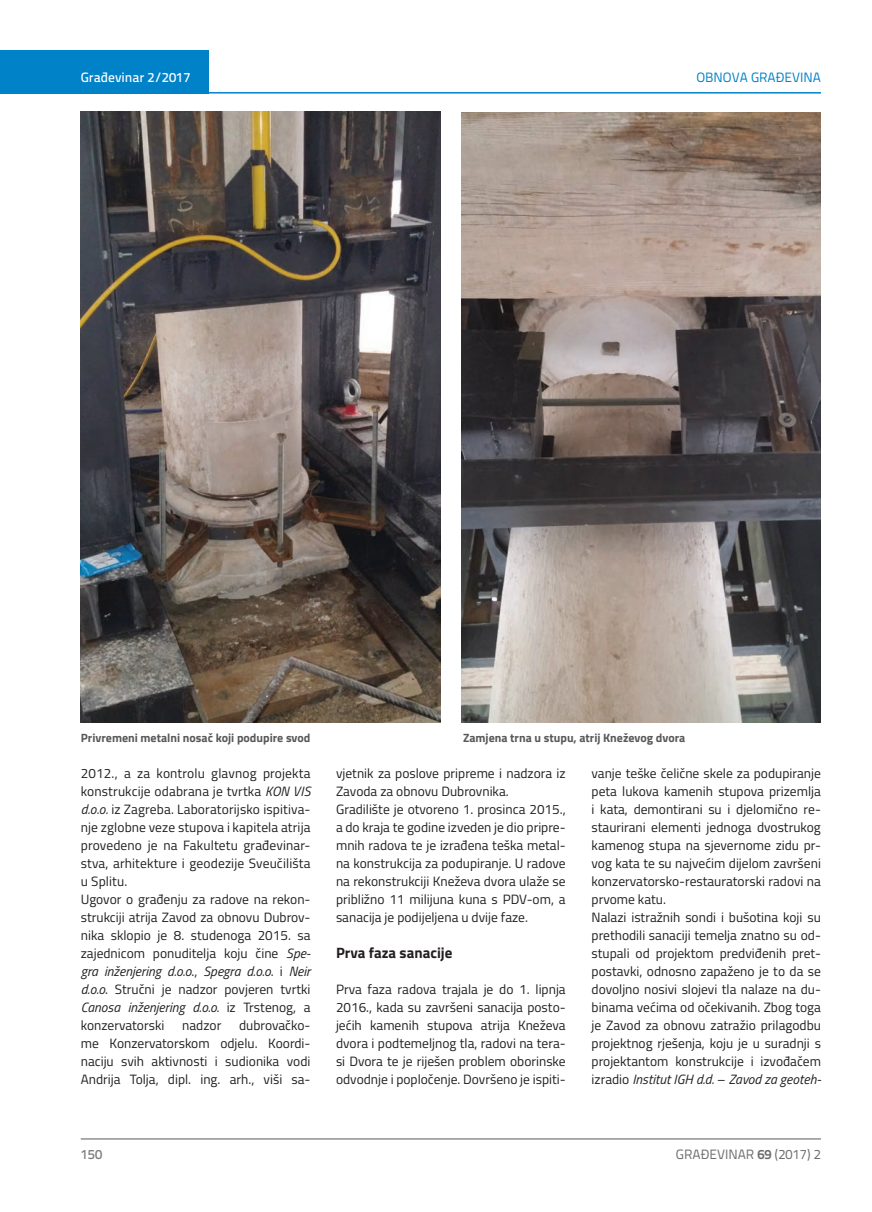
<style>
.page{position:relative;width:872px;height:1212px;background:#fff}
.page>*{position:absolute;margin:0;border:0;box-sizing:border-box;transform-origin:0 0}
.t1{font:700 15px "Titillium";color:#231f20}
.t2{font:13.5px/18px "Titillium";color:#231f20}
.t3{font:13.5px "Titillium Text 22 L";color:#6c6d70}
.t4{font:500 13.5px "Titillium Text 22 L";color:#fff}
.t5{font:13.5px "Titillium Text 22 L";color:#0082c8}
.t6{font:500 13.5px "Titillium Text 22 L";color:#787a7d}
.t7{font:700 12px "Titillium";color:#57585a}
.s1{font-style:italic}
.s2{font-weight:700}
</style>
<div class="page">
<hr style="left:81px;top:1139px;width:740px;height:1px;background:#57585a">
<div style="left:0;top:50px;width:208px;height:44px;background:#0082c8"></div>
<hr style="left:0;top:92px;width:821px;height:2px;background:#0082c8">
<img style="left:81px;top:112px;width:359px;height:611px">
<img style="left:461px;top:112px;width:360px;height:611px">
<p class="t4" style="left:81px;top:67px;width:111px">Građevinar 2/2017</p>
<p class="t5" style="left:696px;top:68px;width:126px">OBNOVA GRAĐEVINA</p>
<p class="t7" style="left:81px;top:729px;width:231px">Privremeni metalni nosač koji podupire svod</p>
<p class="t7" style="left:463px;top:729px;width:224px">Zamjena trna u stupu, atrij Kneževog dvora</p>
<p class="t2" style="left:81px;top:764px;width:231px">2012., a za kontrolu glavnog projekta konstrukcije odabrana je tvrtka <span class="s1">KON VIS d.o.o.</span> iz Zagreba. Laboratorijsko ispitiva&shy;nje zglobne veze stupova i kapitela atrija provedeno je na Fakultetu građevinar&shy;stva, arhitekture i geodezije Sveučilišta u Splitu.<br>Ugovor o građenju za radove na rekon&shy;strukciji atrija Zavod za obnovu Dubrov&shy;nika sklopio je 8. studenoga 2015. sa zajednicom ponuditelja koju čine <span class="s1">Spe&shy;gra inženjering d.o.o</span>., <span class="s1">Spegra d.o.o</span>. i <span class="s1">Neir d.o.o</span>. Stručni je nadzor povjeren tvrtki <span class="s1">Canosa inženjering d.o.o.</span> iz Trstenog, a konzervatorski</p>
<p class="t2" style="left:81px;top:1016px;width:231px;text-align:justify;text-indent:158px">dubrovačko&shy;me Konzervatorskom odjelu. Koordi&shy;naciju svih aktivnosti i sudionika vodi Andrija Tolja, dipl. ing. arh., viši sa-</p>
<p class="t2" style="left:182px;top:1016px;width:41px">nadzor</p>
<p class="t2" style="left:336px;top:764px;width:231px">vjetnik za poslove pripreme i nadzora iz Zavoda za obnovu Dubrovnika.<br>Gradilište je otvoreno 1. prosinca 2015., a do kraja te godine izveden je dio pripre&shy;mnih radova te je izrađena teška metal&shy;na konstrukcija za podupiranje. U radove na rekonstrukciji Kneževa dvora ulaže se približno 11 milijuna kuna s PDV-om, a sanacija je podijeljena u dvije faze.</p>
<p class="t1" style="left:336px;top:941px;width:118px">Prva faza sanacije</p>
<p class="t2" style="left:336px;top:980px;width:231px;text-align:justify">Prva faza radova trajala je do 1. lipnja 2016., kada su završeni sanacija posto&shy;jećih kamenih stupova atrija Kneževa dvora i podtemeljnog tla, radovi na tera&shy;si Dvora te je riješen problem oborinske odvodnje i popločenje. Dovršeno je ispiti-</p>
<p class="t2" style="left:591px;top:764px;width:231px">vanje teške čelične skele za podupiranje peta lukova kamenih stupova prizemlja i kata, demontirani su i djelomično re&shy;staurirani elementi jednoga dvostrukog kamenog stupa na sjevernome zidu pr&shy;vog kata te su najvećim dijelom završeni konzervatorsko-restauratorski radovi na prvome katu.<br>Nalazi istražnih sondi i bušotina koji su prethodili sanaciji temelja znatno su od&shy;stupali od projektom predviđenih pret&shy;postavki, odnosno zapaženo je to da se dovoljno nosivi slojevi tla nalaze na du&shy;binama većima od očekivanih. Zbog toga je Zavod za obnovu zatražio prilagodbu projektnog rješenja, koju je u suradnji s projektantom konstrukcije i izvođačem izradio <span class="s1">Institut IGH d.d.</span> – <span class="s1">Zavod za geoteh-</span></p>
<p class="t6" style="left:81px;top:1144px;width:23px">150</p>
<p class="t3" style="left:676px;top:1144px;width:146px">GRAĐEVINAR <span class="s2">69</span> (2017) 2</p>
</div>
